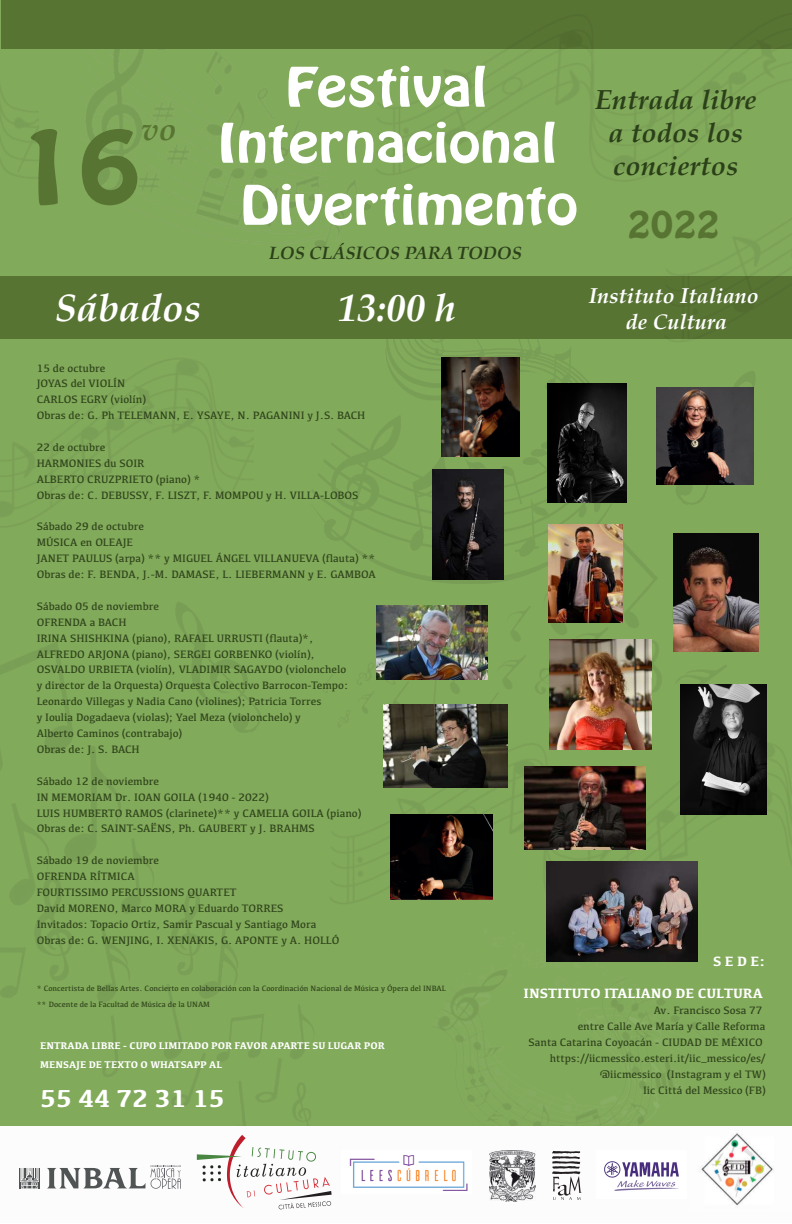
<style>
.page{position:relative;width:792px;height:1224px;background:#fff}
.page>*{position:absolute;margin:0;border:0;box-sizing:border-box;transform-origin:0 0}
.t1{font:90.8px "Hobo Std";color:#587433;scale:1.19 1}
.t2{font:48.1px/56px "Hobo Std";color:#fff;text-align:center;scale:1.19 1}
.t3{font:italic 700 38.9px "Palatino";color:#fff}
.t4{font:33.3px "Hobo Std";color:#587433;scale:1.19 1}
.t5{font:italic 700 32.1px "Palatino";color:#587433}
.t6{font:italic 700 27.5px/33px "Palatino";color:#2b4019;text-align:center}
.t7{font:700 25.4px "Kefa";color:#fff}
.t8{font:italic 700 21.5px/25.8px "Palatino";color:#fff;text-align:center}
.t9{font:italic 700 18px "Palatino";color:#2b4019}
.t10{font:700 14px "Kefa";color:#fff}
.t11{font:11.1px/15.9px "Kefa";color:#30451c}
.t12{font:700 10px/19.2px "Kefa";color:#fff}
.t13{font:7.9px/15.9px "Kefa";color:#30451c}
</style>
<div class="page">
<div style="left:0;top:0;width:792px;height:1126px;background:#82aa5b"></div>
<img style="left:312px;top:339px;width:312px;height:103px">
<img style="left:81px;top:48px;width:290px;height:199px">
<img style="left:0;top:631px;width:351px;height:495px">
<div style="left:329px;top:741px;width:463px;height:171px;background:#82aa5b"></div>
<img style="left:0;top:357px;width:254px;height:171px">
<img style="left:151px;top:591px;width:125px;height:154px">
<div style="left:660px;top:357px;width:112px;height:158px;background:#82aa5b"></div>
<img style="left:308px;top:442px;width:451px;height:435px">
<div style="left:1px;top:0;width:791px;height:48px;background:#587433"></div>
<div style="left:0;top:276px;width:792px;height:63px;background:#587433"></div>
<img style="left:376px;top:48px;width:416px;height:135px">
<img style="left:664px;top:178px;width:128px;height:171px">
<img style="left:0;top:38px;width:38px;height:171px">
<svg style="left:19px;top:1006px;width:20px;height:15px"></svg>
<div style="left:400px;top:907px;width:323px;height:219px;background:#82aa5b"></div>
<img style="left:547px;top:861px;width:151px;height:101px">
<img style="left:548px;top:383px;width:79px;height:119px">
<img style="left:673px;top:534px;width:86px;height:117px">
<img style="left:390px;top:815px;width:102px;height:85px">
<img style="left:441px;top:358px;width:79px;height:98px">
<img style="left:376px;top:605px;width:111px;height:74px">
<img style="left:549px;top:640px;width:103px;height:110px">
<img style="left:656px;top:387px;width:97px;height:98px">
<img style="left:525px;top:767px;width:120px;height:83px">
<img style="left:432px;top:469px;width:72px;height:110px">
<img style="left:548px;top:524px;width:74px;height:99px">
<img style="left:383px;top:704px;width:124px;height:83px">
<img style="left:680px;top:685px;width:87px;height:130px">
<img style="left:700px;top:1132px;width:74px;height:74px">
<svg style="left:197px;top:1135px;width:135px;height:74px"></svg>
<img style="left:349px;top:1155px;width:119px;height:36px">
<svg style="left:19px;top:1168px;width:21px;height:20px"></svg>
<svg style="left:47px;top:1165px;width:134px;height:24px"></svg>
<svg style="left:552px;top:1151px;width:30px;height:49px"></svg>
<img style="left:490px;top:1151px;width:45px;height:51px">
<img style="left:604px;top:1161px;width:75px;height:30px">
<h1 class="t1" style="left:16px;top:104px;width:107px">16</h1>
<h3 class="t5" style="left:141px;top:102px;width:37px">vo</h3>
<h2 class="t2" style="left:218px;top:60px;width:286px">Festival<br>Internacional</h2>
<h2 class="t2" style="left:241px;top:178px;width:285px">Divertimento</h2>
<h3 class="t9" style="left:269px;top:238px;width:255px">LOS CLÁSICOS PARA TODOS</h3>
<h3 class="t6" style="left:595px;top:83px;width:163px">Entrada libre a todos los conciertos</h3>
<h3 class="t4" style="left:627px;top:202px;width:79px">2022</h3>
<h3 class="t3" style="left:55px;top:276px;width:148px">Sábados</h3>
<h3 class="t3" style="left:338px;top:276px;width:121px">13:00 h</h3>
<h3 class="t8" style="left:589px;top:283px;width:172px">Instituto Italiano de Cultura</h3>
<p class="t11" style="left:37px;top:360px;width:330px">15 de octubre<br>JOYAS del VIOLÍN<br>CARLOS EGRY (violín)<br>Obras de: G. Ph TELEMANN, E. YSAYE, N. PAGANINI y J.S. BACH</p>
<p class="t11" style="left:37px;top:439px;width:323px">22 de octubre<br>HARMONIES du SOIR<br>ALBERTO CRUZPRIETO (piano) *<br>Obras de: C. DEBUSSY, F. LISZT, F. MOMPOU y H. VILLA-LOBOS</p>
<p class="t11" style="left:37px;top:518px;width:341px">Sábado 29 de octubre<br>MÚSICA en OLEAJE<br>JANET PAULUS (arpa) ** y MIGUEL ÁNGEL VILLANUEVA (flauta) ** Obras de: F. BENDA, J.-M. DAMASE, L. LIEBERMANN y E. GAMBOA</p>
<p class="t11" style="left:37px;top:598px;width:313px">Sábado 05 de noviembre<br>OFRENDA a BACH<br>IRINA SHISHKINA (piano), RAFAEL URRUSTI (flauta)*, ALFREDO ARJONA (piano), SERGEI GORBENKO (violín), OSVALDO URBIETA (violín), VLADIMIR SAGAYDO (violonchelo y director de la Orquesta) Orquesta Colectivo Barrocon-Tempo:<br>Leonardo Villegas y Nadia Cano (violines); Patricia Torres<br>y Ioulia Dogadaeva (violas); Yael Meza (violonchelo) y<br>Alberto Caminos (contrabajo)<br>Obras de: J. S. BACH</p>
<p class="t11" style="left:37px;top:773px;width:326px">Sábado 12 de noviembre<br>IN MEMORIAM Dr. IOAN GOILA (1940 - 2022)<br>LUIS HUMBERTO RAMOS (clarinete)** y CAMELIA GOILA (piano)<br>Obras de: C. SAINT-SAËNS, Ph. GAUBERT y J. BRAHMS</p>
<p class="t11" style="left:37px;top:852px;width:304px">Sábado 19 de noviembre<br>OFRENDA RÍTMICA<br>FOURTISSIMO PERCUSSIONS QUARTET<br>David MORENO, Marco MORA y Eduardo TORRES<br>Invitados: Topacio Ortiz, Samir Pascual y Santiago Mora Obras de: G. WENJING, I. XENAKIS, G. APONTE y A. HOLLÓ</p>
<p class="t13" style="left:37px;top:981px;width:411px">* Concertista de Bellas Artes. Concierto en colaboración con la Coordinación Nacional de Música y Ópera del INBAL ** Docente de la Facultad de Música de la UNAM</p>
<p class="t12" style="left:40px;top:1036px;width:346px">ENTRADA LIBRE - CUPO LIMITADO POR FAVOR APARTE SU LUGAR POR<br>MENSAJE DE TEXTO O WHATSAPP AL</p>
<h3 class="t7" style="left:40px;top:1081px;width:186px">55 44 72 31 15</h3>
<p class="t10" style="left:713px;top:952px;width:54px">S E D E:</p>
<p class="t10" style="left:524px;top:984px;width:241px">INSTITUTO ITALIANO DE CULTURA</p>
<p class="t11" style="left:529px;top:1002px;width:238px;text-align:right">Av. Francisco Sosa 77<br>entre Calle Ave María y Calle Reforma<br>Santa Catarina Coyoacán - CIUDAD DE MÉXICO https://iicmessico.esteri.it/iic_messico/es/ @iicmessico (Instagram y el TW)<br>Iic Cittá del Messico (FB)</p>
</div>
